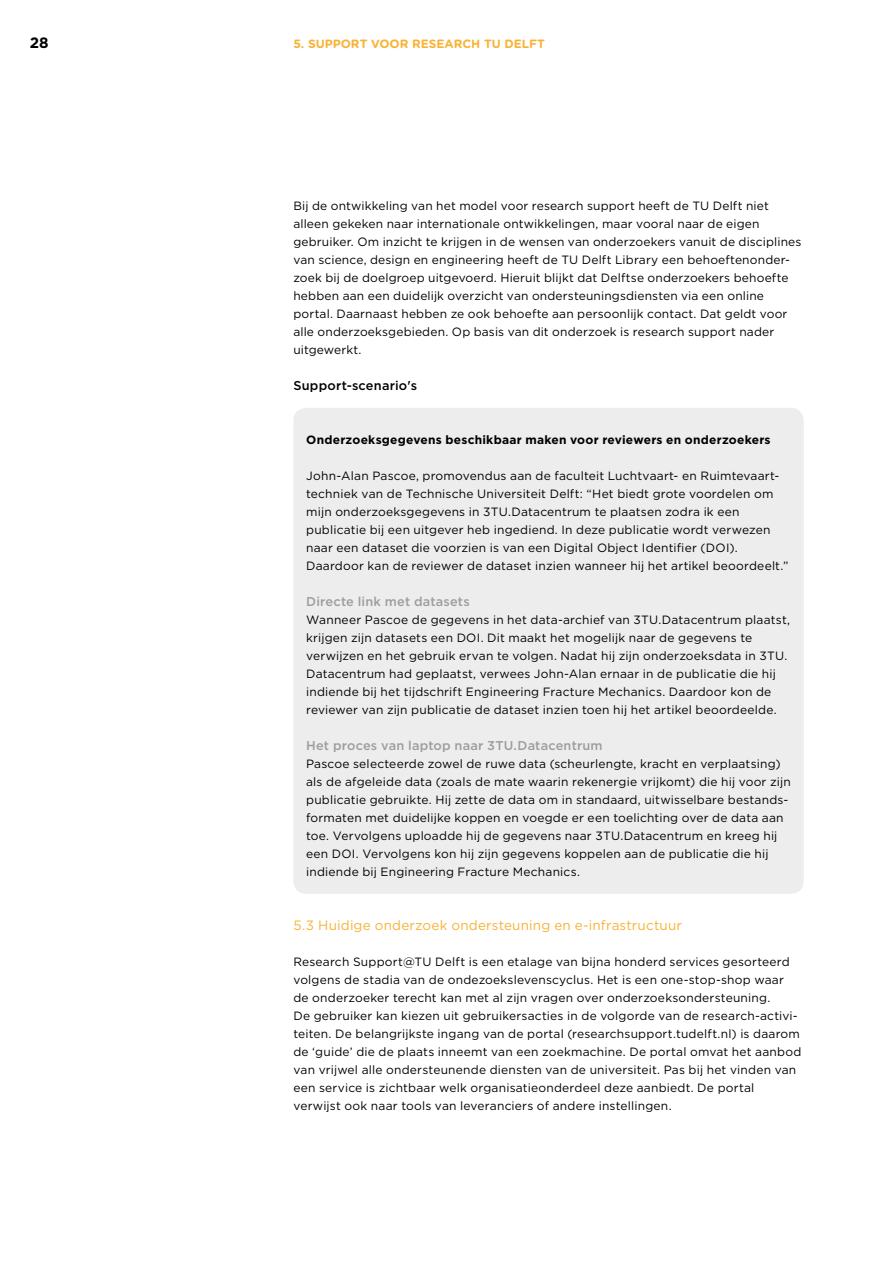
<style>
.page{position:relative;width:893px;height:1263px;background:#fff}
.page>*{position:absolute;margin:0;border:0;box-sizing:border-box;transform-origin:0 0}
.t1{font:700 15px "Gotham";color:#000}
.t2{font:13.5px "Gotham";letter-spacing:.015em;color:#f9b234}
.t3{font:500 12.75px "Gotham";letter-spacing:.015em;color:#9d9d9c}
.t4{font:500 12.75px "Gotham";letter-spacing:.015em;color:#000}
.t5{font:12px/18px "Gotham";letter-spacing:.015em;color:#000}
.t6{font:700 12px "Gotham";letter-spacing:.02em;color:#000}
.t7{font:700 12px "Gotham Rounded";color:#f9b234}
</style>
<div class="page">
<div style="left:293px;top:408px;width:511px;height:486px;background:#ededed;border-radius:13px"></div>
<p class="t1" style="left:30px;top:33px;width:20px">28</p>
<p class="t7" style="left:293px;top:35px;width:253px">5. SUPPORT VOOR RESEARCH TU DELFT</p>
<p class="t5" style="left:293px;top:196px;width:510px">Bij de ontwikkeling van het model voor research support heeft de TU Delft niet alleen gekeken naar internationale ontwikkelingen, maar vooral naar de eigen gebruiker. Om inzicht te krijgen in de wensen van onderzoekers vanuit de disciplines van science, design en engineering heeft de TU Delft Library een behoeftenonder&shy;zoek bij de doelgroep uitgevoerd. Hieruit blijkt dat Delftse onderzoekers behoefte hebben aan een duidelijk overzicht van ondersteuningsdiensten via een online portal. Daarnaast hebben ze ook behoefte aan persoonlijk contact. Dat geldt voor alle onderzoeksgebieden. Op basis van dit onderzoek is research support nader uitgewerkt.</p>
<p class="t4" style="left:293px;top:377px;width:125px">Support-scenario's</p>
<p class="t6" style="left:306px;top:432px;width:466px">Onderzoeksgegevens beschikbaar maken voor reviewers en onderzoekers</p>
<p class="t5" style="left:306px;top:466px;width:484px">John-Alan Pascoe, promovendus aan de faculteit Luchtvaart- en Ruimtevaart&shy;techniek van de Technische Universiteit Delft: “Het biedt grote voordelen om mijn onderzoeksgegevens in 3TU.Datacentrum te plaatsen zodra ik een publicatie bij een uitgever heb ingediend. In deze publicatie wordt verwezen naar een dataset die voorzien is van een Digital Object Identifier (DOI).<br>Daardoor kan de reviewer de dataset inzien wanneer hij het artikel beoordeelt.”</p>
<p class="t3" style="left:306px;top:593px;width:165px">Directe link met datasets</p>
<p class="t5" style="left:306px;top:610px;width:485px">Wanneer Pascoe de gegevens in het data-archief van 3TU.Datacentrum plaatst, krijgen zijn datasets een DOI. Dit maakt het mogelijk naar de gegevens te verwijzen en het gebruik ervan te volgen. Nadat hij zijn onderzoeksdata in 3TU.<br>Datacentrum had geplaatst, verwees John-Alan ernaar in de publicatie die hij indiende bij het tijdschrift Engineering Fracture Mechanics. Daardoor kon de reviewer van zijn publicatie de dataset inzien toen hij het artikel beoordeelde.</p>
<p class="t3" style="left:306px;top:737px;width:298px">Het proces van laptop naar 3TU.Datacentrum</p>
<p class="t5" style="left:306px;top:754px;width:486px">Pascoe selecteerde zowel de ruwe data (scheurlengte, kracht en verplaatsing) als de afgeleide data (zoals de mate waarin rekenergie vrijkomt) die hij voor zijn publicatie gebruikte. Hij zette de data om in standaard, uitwisselbare bestands&shy;formaten met duidelijke koppen en voegde er een toelichting over de data aan toe. Vervolgens uploadde hij de gegevens naar 3TU.Datacentrum en kreeg hij een DOI. Vervolgens kon hij zijn gegevens koppelen aan de publicatie die hij indiende bij Engineering Fracture Mechanics.</p>
<p class="t2" style="left:293px;top:916px;width:390px">5.3 Huidige onderzoek ondersteuning en e-infrastructuur</p>
<p class="t5" style="left:293px;top:952px;width:509px">Research Support@TU Delft is een etalage van bijna honderd services gesorteerd volgens de stadia van de ondezoekslevenscyclus. Het is een one-stop-shop waar de onderzoeker terecht kan met al zijn vragen over onderzoeksondersteuning.<br>De gebruiker kan kiezen uit gebruikersacties in de volgorde van de research-activi&shy;teiten. De belangrijkste ingang van de portal (researchsupport.tudelft.nl) is daarom de ‘guide’ die de plaats inneemt van een zoekmachine. De portal omvat het aanbod van vrijwel alle ondersteunende diensten van de universiteit. Pas bij het vinden van een service is zichtbaar welk organisatieonderdeel deze aanbiedt. De portal verwijst ook naar tools van leveranciers of andere instellingen.</p>
</div>
